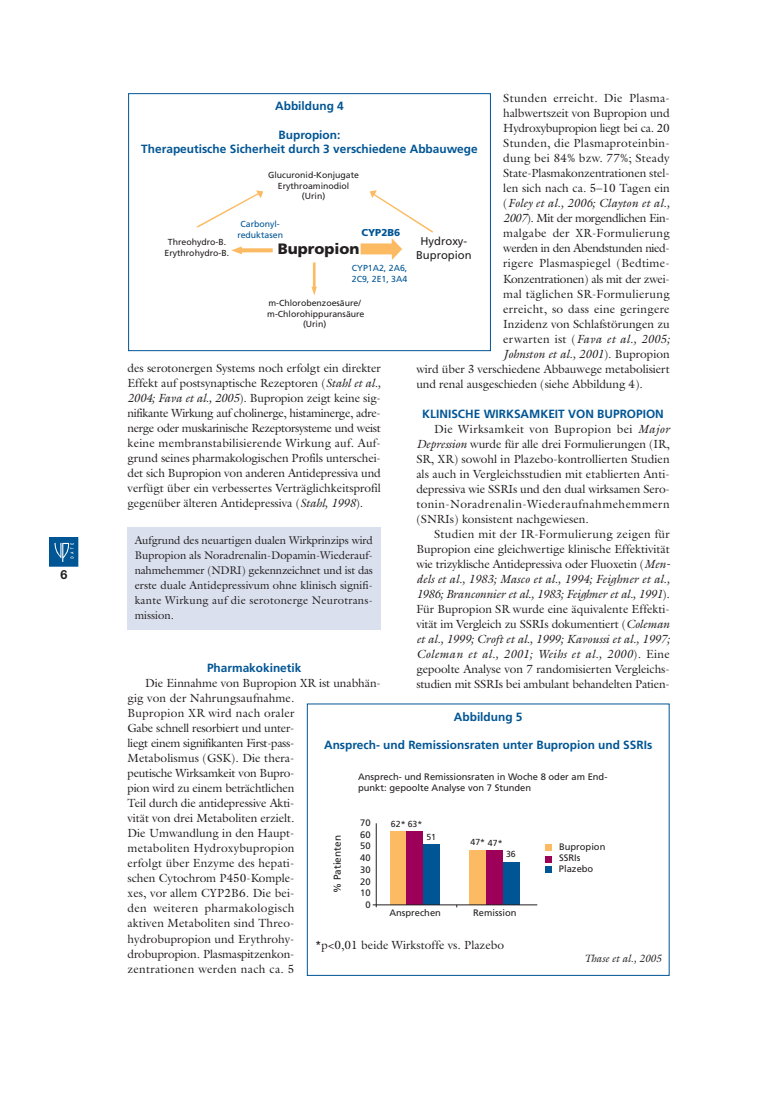
<style>
.page{position:relative;width:780px;height:1117px;background:#fff}
.page>*{position:absolute;margin:0;border:0;box-sizing:border-box;transform-origin:0 0}
.t1{font:900 15px "Frutiger";color:#231f20}
.t2{font:700 12.5px "Helvetica Neue";color:#231f20}
.t3{font:11.88px/15px "Galliard";letter-spacing:-.005em;color:#231f20;text-align:justify}
.t4{font:11.88px "Galliard";letter-spacing:.02em;color:#231f20}
.t5{font:700 11.88px/14.2px "Frutiger";color:#005595;text-align:center}
.t6{font:italic 11.88px "Galliard";letter-spacing:.01em;color:#231f20}
.t7{font:11.88px "Galliard";letter-spacing:-.025em;color:#231f20}
.t8{font:11.88px "Galliard";letter-spacing:-.035em;color:#231f20}
.t9{font:11.25px/15px "Galliard";letter-spacing:.02em;color:#231f20;text-align:justify}
.t10{font:11.25px "Frutiger";color:#231f20}
.t11{font:italic 10.62px "Galliard";color:#231f20}
.t12{font:10px "Frutiger";color:#231f20}
.t13{font:900 10px "Frutiger";color:#005595}
.t14{font:9.38px/11.8px "Frutiger";color:#231f20}
.t15{font:8.75px/10.5px "Frutiger";color:#231f20;text-align:center}
.t16{font:8.75px/10.5px "Frutiger";color:#005595;text-align:center}
.s1{font-style:normal}
.s2{font-style:italic}
</style>
<div class="page">
<div style="left:128px;top:93px;width:362px;height:258px;border:1px solid #005595"></div>
<svg style="left:78px;top:537px;width:1px;height:29px"></svg>
<div style="left:49px;top:537px;width:29px;height:29px;background:#005595"></div>
<svg style="left:55px;top:542px;width:18px;height:20px"></svg>
<div style="left:127px;top:527px;width:253px;height:102px;background:#dae0ee"></div>
<div style="left:390px;top:831px;width:17px;height:73px;background:#fcba62"></div>
<div style="left:423px;top:844px;width:16px;height:60px;background:#005595"></div>
<div style="left:406px;top:830px;width:17px;height:74px;background:#9c0058"></div>
<div style="left:469px;top:849px;width:17px;height:55px;background:#fcba62"></div>
<div style="left:502px;top:861px;width:17px;height:43px;background:#005595"></div>
<div style="left:545px;top:855px;width:6px;height:7px;background:#9c0058"></div>
<div style="left:545px;top:865px;width:6px;height:7px;background:#005595"></div>
<div style="left:545px;top:843px;width:6px;height:7px;background:#fcba62"></div>
<hr style="left:376px;top:823px;width:1px;height:84px;background:#231f20">
<div style="left:486px;top:850px;width:16px;height:54px;background:#9c0058"></div>
<svg style="left:231px;top:246px;width:42px;height:8px"></svg>
<svg style="left:197px;top:190px;width:66px;height:37px"></svg>
<svg style="left:311px;top:262px;width:6px;height:33px"></svg>
<svg style="left:360px;top:190px;width:73px;height:70px"></svg>
<hr style="left:372px;top:904px;width:165px;height:1px;background:#231f20">
<p class="t2" style="left:61px;top:570px;width:8px">6</p>
<p class="t4" style="left:503px;top:94px;width:168px">Stunden erreicht. Die Plasma-</p>
<p class="t3" style="left:503px;top:107px;width:168px">halbwertszeit von Bupropion und</p>
<p class="t7" style="left:503px;top:124px;width:168px">Hydroxybupropion liegt bei ca. 20</p>
<p class="t4" style="left:503px;top:139px;width:168px">Stunden, die Plasmaproteinbin-</p>
<p class="t4" style="left:503px;top:154px;width:168px">dung bei 84% bzw. 77%; Steady</p>
<p class="t3" style="left:503px;top:167px;width:168px">State-Plasmakonzentrationen stel-</p>
<p class="t3" style="left:503px;top:182px;width:168px">len sich nach ca. 5–10 Tagen ein</p>
<p class="t6" style="left:503px;top:199px;width:168px"><span class="s1">(</span>Foley et al., 2006; Clayton et al.,</p>
<p class="t8" style="left:503px;top:214px;width:168px"><span class="s2">2007</span>). Mit der morgendlichen Ein-</p>
<p class="t4" style="left:503px;top:229px;width:168px">malgabe der XR-Formulierung</p>
<p class="t8" style="left:503px;top:244px;width:168px">werden in den Abendstunden nied-</p>
<p class="t4" style="left:503px;top:259px;width:168px">rigere Plasmaspiegel (Bedtime-</p>
<p class="t7" style="left:503px;top:274px;width:168px">Konzentrationen) als mit der zwei-</p>
<p class="t4" style="left:503px;top:289px;width:168px">mal täglichen SR-Formulierung</p>
<p class="t4" style="left:503px;top:304px;width:168px">erreicht, so dass eine geringere</p>
<p class="t3" style="left:503px;top:317px;width:168px">Inzidenz von Schlafstörungen zu</p>
<p class="t6" style="left:503px;top:334px;width:168px"><span class="s1">erwarten ist (</span>Fava et al., 2005;</p>
<p class="t6" style="left:503px;top:349px;width:168px">Johnston et al., 2001<span class="s1">). Bupropion</span></p>
<p class="t3" style="left:416px;top:362px;width:255px">wird über 3 verschiedene Abbauwege metabolisiert</p>
<p class="t3" style="left:416px;top:377px;width:228px">und renal ausgeschieden (siehe Abbildung 4).</p>
<p class="t5" style="left:422px;top:407px;width:243px">KLINISCHE WIRKSAMKEIT VON BUPROPION</p>
<p class="t3" style="left:416px;top:422px;width:255px;text-indent:18px">Die Wirksamkeit von Bupropion bei <span class="s2">Major Depression</span> wurde für alle drei Formulierungen (IR, SR, XR) sowohl in Plazebo-kontrollierten Studien als auch in Vergleichsstudien mit etablierten Anti&shy;depressiva wie SSRIs und den dual wirksamen Sero&shy;tonin-Noradrenalin-Wiederaufnahmehemmern (SNRIs) konsistent nachgewiesen.</p>
<p class="t3" style="left:416px;top:527px;width:255px;text-indent:18px">Studien mit der IR-Formulierung zeigen für Bupropion eine gleichwertige klinische Effektivität wie trizyklische Antidepressiva oder Fluoxetin (<span class="s2">Men&shy;dels et al., 1983; Masco et al., 1994; Feighner et al., 1986; Branconnier et al., 1983; Feighner et al., 1991</span>).<br>Für Bupropion SR wurde eine äquivalente Effekti&shy;vität im Vergleich zu SSRIs dokumentiert (<span class="s2">Coleman et al., 1999; Croft et al., 1999; Kavoussi et al., 1997; Coleman et al., 2001; Weihs et al., 2000</span>). Eine gepoolte Analyse von 7 randomisierten Vergleichs&shy;studien mit SSRIs bei ambulant behandelten Patien-</p>
<p class="t5" style="left:275px;top:100px;width:70px">Abbildung 4</p>
<p class="t5" style="left:141px;top:128px;width:338px">Bupropion:<br>Therapeutische Sicherheit durch 3 verschiedene Abbauwege</p>
<p class="t15" style="left:268px;top:171px;width:92px">Glucuronid-Konjugate<br>Erythroaminodiol (Urin)</p>
<p class="t16" style="left:237px;top:219px;width:47px">Carbonyl&shy;reduktasen</p>
<p class="t13" style="left:361px;top:228px;width:40px">CYP2B6</p>
<p class="t10" style="left:420px;top:236px;width:48px">Hydroxy-</p>
<p class="t15" style="left:164px;top:237px;width:66px">Threohydro-B.<br>Erythrohydro-B.</p>
<p class="t1" style="left:278px;top:242px;width:83px">Bupropion</p>
<p class="t10" style="left:416px;top:250px;width:57px">Bupropion</p>
<p class="t16" style="left:352px;top:263px;width:57px;text-align:left">CYP1A2, 2A6,<br>2C9, 2E1, 3A4</p>
<p class="t15" style="left:267px;top:298px;width:99px">m-Chlorobenzoesäure/ m-Chlorohippuransäure (Urin)</p>
<p class="t3" style="left:127px;top:361px;width:255px">des serotonergen Systems noch erfolgt ein direkter Effekt auf postsynaptische Rezeptoren (<span class="s2">Stahl et al., 2004; Fava et al., 2005</span>). Bupropion zeigt keine sig&shy;nifikante Wirkung auf cholinerge, histaminerge, adre&shy;nerge oder muskarinische Rezeptorsysteme und weist keine membranstabilisierende Wirkung auf. Auf&shy;grund seines pharmakologischen Profils unterschei&shy;det sich Bupropion von anderen Antidepressiva und verfügt über ein verbessertes Verträglichkeitsprofil gegenüber älteren Antidepressiva (<span class="s2">Stahl, 1998</span>).</p>
<p class="t9" style="left:135px;top:533px;width:240px">Aufgrund des neuartigen dualen Wirkprinzips wird Bupropion als Noradrenalin-Dopamin-Wiederauf&shy;nahmehemmer (NDRI) gekennzeichnet und ist das erste duale Antidepressivum ohne klinisch signifi&shy;kante Wirkung auf die serotonerge Neurotrans&shy;mission.</p>
<p class="t5" style="left:207px;top:661px;width:96px">Pharmakokinetik</p>
<p class="t3" style="left:127px;top:676px;width:255px;text-align:left;text-indent:18px">Die Einnahme von Bupropion XR ist unabhän&shy;gig von der Nahrungsaufnahme.<br>Bupropion XR wird nach oraler<br>Gabe schnell resorbiert und unter-<br>liegt einem signifikanten First-pass-<br>Metabolismus (GSK). Die thera-<br>peutische Wirksamkeit von Bupro-<br>pion wird zu einem beträchtlichen<br>Teil durch die antidepressive Akti-<br>vität von drei Metaboliten erzielt.<br>Die Umwandlung in den Haupt-<br>metaboliten Hydroxybupropion<br>erfolgt über Enzyme des hepati-<br>schen Cytochrom P450-Komple-<br>xes, vor allem CYP2B6. Die bei-<br>den weiteren pharmakologisch<br>aktiven Metaboliten sind Threo&shy;hydrobupropion und Erythrohy-<br>drobupropion. Plasmaspitzenkon-<br>zentrationen werden nach ca. 5</p>
<p class="t5" style="left:454px;top:710px;width:70px">Abbildung 5</p>
<p class="t5" style="left:324px;top:738px;width:330px">Ansprech- und Remissionsraten unter Bupropion und SSRIs</p>
<p class="t14" style="left:358px;top:771px;width:251px;line-height:11.2px">Ansprech- und Remissionsraten in Woche 8 oder am End&shy;punkt: gepoolte Analyse von 7 Stunden</p>
<p class="t14" style="left:360px;top:817px;width:12px;text-align:center">70<br>60<br>50<br>40<br>30<br>20<br>10<br>0</p>
<p class="t15" style="left:391px;top:819px;width:33px">62* 63*</p>
<p class="t15" style="left:426px;top:832px;width:11px">51</p>
<p class="t12" style="left:333px;top:892px;width:59px;rotate:-90deg">% Patienten</p>
<p class="t15" style="left:470px;top:837px;width:34px">47* 47*</p>
<p class="t14" style="left:559px;top:841px;width:48px">Bupropion</p>
<p class="t15" style="left:506px;top:849px;width:11px">36</p>
<p class="t14" style="left:559px;top:853px;width:36px;line-height:10.5px">SSRIs<br>Plazebo</p>
<p class="t14" style="left:389px;top:907px;width:53px">Ansprechen</p>
<p class="t14" style="left:473px;top:907px;width:45px">Remission</p>
<p class="t3" style="left:315px;top:937px;width:190px">*p&lt;0,01 beide Wirkstoffe vs. Plazebo</p>
<p class="t11" style="left:584px;top:953px;width:78px">Thase et al., 2005</p>
</div>
